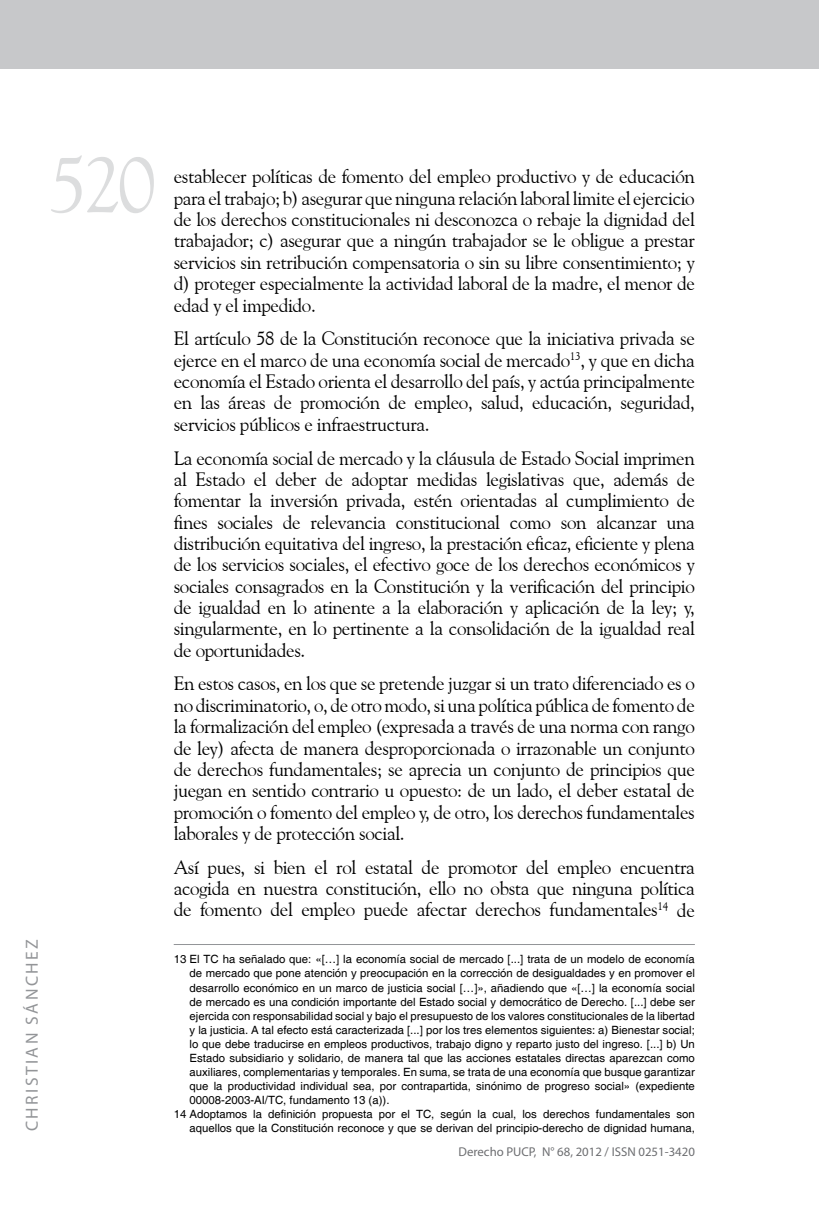
<style>
.page{position:relative;width:819px;height:1206px;background:#fff}
.page>*{position:absolute;margin:0;border:0;box-sizing:border-box;transform-origin:0 0}
.t1{font:78.75px "Goudy Old Style BT";color:#dcddde}
.t2{font:19.25px/21.3px "Goudy Old Style BT";letter-spacing:-.02em;color:#000;text-align:justify}
.t3{font:17.5px "Myriad Pro";letter-spacing:.14em;color:#939598}
.t4{font:12.78px "Myriad Pro";color:#6d6e71}
.t5{font:11.38px "Helvetica";color:#000}
</style>
<div class="page">
<div style="left:0;top:0;width:819px;height:69px;background:#c7c8ca"></div>
<hr style="left:174px;top:944px;width:520px;height:1px;background:#939598">
<h1 class="t1" style="left:49px;top:136px;width:109px">520</h1>
<p class="t3" style="left:21px;top:1131px;width:194px;rotate:-90deg">Christian Sánchez</p>
<p class="t2" style="left:174px;top:166px;width:522px">establecer políticas de fomento del empleo productivo y de educación para el trabajo; b) asegurar que ninguna relación laboral limite el ejercicio de los derechos constitucionales ni desconozca o rebaje la dignidad del trabajador; c) asegurar que a ningún trabajador se le obligue a prestar servicios sin retribución compensatoria o sin su libre consentimiento; y d) proteger especialmente la actividad laboral de la madre, el menor de edad y el impedido.</p>
<p class="t2" style="left:174px;top:327px;width:522px">El artículo 58 de la Constitución reconoce que la iniciativa privada se ejerce en el marco de una economía social de mercado<sup>13</sup>, y que en dicha economía el Estado orienta el desarrollo del país, y actúa principalmente en las áreas de promoción de empleo, salud, educación, seguridad, servicios públicos e infraestructura.</p>
<p class="t2" style="left:174px;top:447px;width:522px">La economía social de mercado y la cláusula de Estado Social imprimen al Estado el deber de adoptar medidas legislativas que, además de fomentar la inversión privada, estén orientadas al cumplimiento de fines sociales de relevancia constitucional como son alcanzar una distribución equitativa del ingreso, la prestación eficaz, eficiente y plena de los servicios sociales, el efectivo goce de los derechos económicos y sociales consagrados en la Constitución y la verificación del principio de igualdad en lo atinente a la elaboración y aplicación de la ley; y, singularmente, en lo pertinente a la consolidación de la igualdad real de oportunidades.</p>
<p class="t2" style="left:174px;top:672px;width:522px">En estos casos, en los que se pretende juzgar si un trato diferenciado es o no discriminatorio, o, de otro modo, si una política pública de fomento de la formalización del empleo (expresada a través de una norma con rango de ley) afecta de manera desproporcionada o irrazonable un conjunto de derechos fundamentales; se aprecia un conjunto de principios que juegan en sentido contrario u opuesto: de un lado, el deber estatal de promoción o fomento del empleo y, de otro, los derechos fundamentales laborales y de protección social.</p>
<p class="t2" style="left:174px;top:856px;width:522px">Así pues, si bien el rol estatal de promotor del empleo encuentra acogida en nuestra constitución, ello no obsta que ninguna política de fomento del empleo puede afectar derechos fundamentales<sup>14</sup> de</p>
<p class="t5" style="left:174px;top:952px;width:522px">13 El TC ha señalado que: «[…] la economía social de mercado [...] trata de un modelo de economía</p>
<p class="t5" style="left:190px;top:966px;width:507px">de mercado que pone atención y preocupación en la corrección de desigualdades y en promover el</p>
<p class="t5" style="left:190px;top:980px;width:506px">desarrollo económico en un marco de justicia social […]», añadiendo que «[…] la economía social</p>
<p class="t5" style="left:190px;top:994px;width:506px">de mercado es una condición importante del Estado social y democrático de Derecho. [...] debe ser</p>
<p class="t5" style="left:190px;top:1008px;width:506px">ejercida con responsabilidad social y bajo el presupuesto de los valores constitucionales de la libertad</p>
<p class="t5" style="left:190px;top:1022px;width:506px">y la justicia. A tal efecto está caracterizada [...] por los tres elementos siguientes: a) Bienestar social;</p>
<p class="t5" style="left:190px;top:1036px;width:506px">lo que debe traducirse en empleos productivos, trabajo digno y reparto justo del ingreso. [...] b) Un</p>
<p class="t5" style="left:190px;top:1050px;width:506px">Estado subsidiario y solidario, de manera tal que las acciones estatales directas aparezcan como</p>
<p class="t5" style="left:190px;top:1064px;width:506px">auxiliares, complementarias y temporales. En suma, se trata de una economía que busque garantizar</p>
<p class="t5" style="left:190px;top:1078px;width:506px">que la productividad individual sea, por contrapartida, sinónimo de progreso social» (expediente</p>
<p class="t5" style="left:190px;top:1092px;width:201px">00008-2003-AI/TC, fundamento 13 (a)).</p>
<p class="t5" style="left:174px;top:1106px;width:522px">14 Adoptamos la definición propuesta por el TC, según la cual, los derechos fundamentales son</p>
<p class="t5" style="left:190px;top:1120px;width:506px">aquellos que la Constitución reconoce y que se derivan del principio-derecho de dignidad humana,</p>
<p class="t4" style="left:458px;top:1144px;width:160px">Derecho PUCP, N° 68, 2012 / ISSN</p>
<p class="t4" style="left:638px;top:1144px;width:58px">0251-3420</p>
</div>
